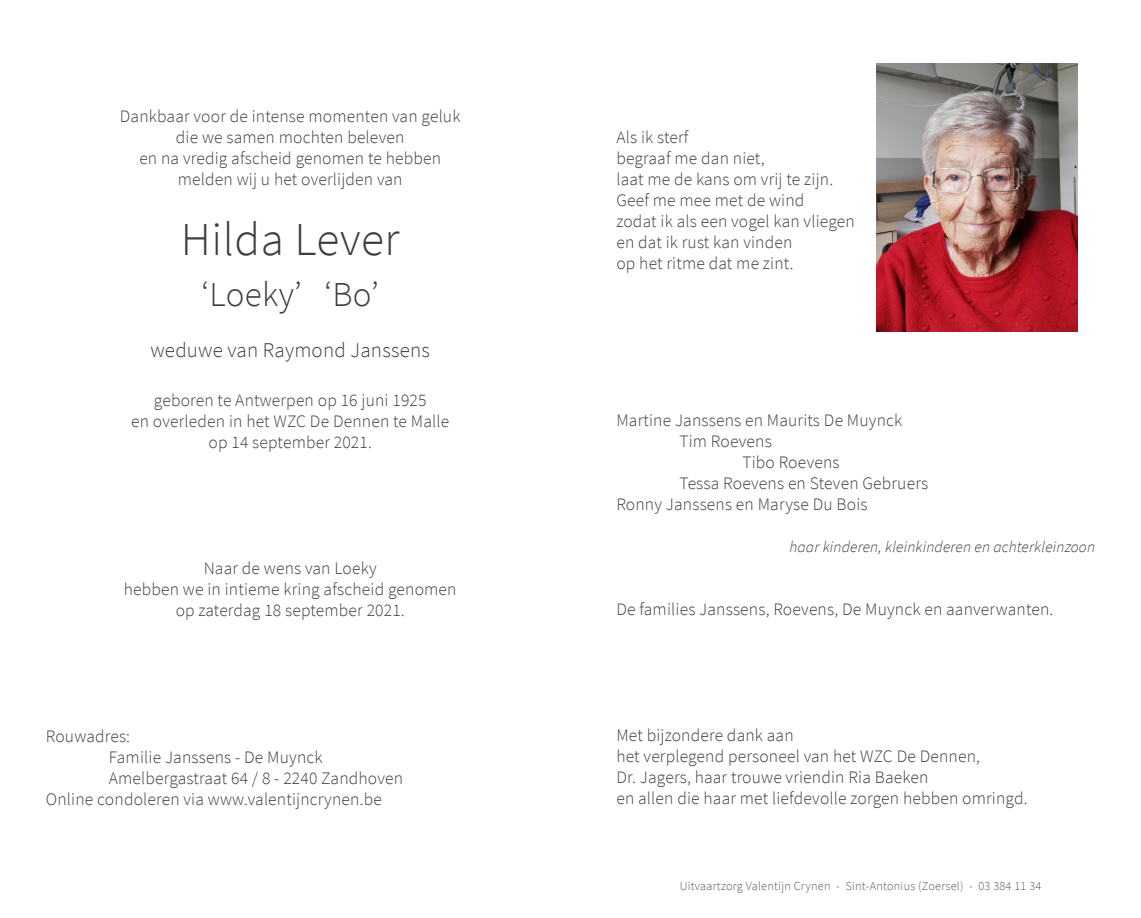
<style>
.page{position:relative;width:1141px;height:918px;background:#fff}
.page>*{position:absolute;margin:0;border:0;box-sizing:border-box;transform-origin:0 0}
.t1{font:300 47.25px "Source Sans Pro";letter-spacing:.01em;color:#3e3e3f}
.t2{font:300 35px "Source Sans Pro";letter-spacing:.01em;color:#3e3e3f}
.t3{font:300 21px "Source Sans Pro";letter-spacing:.01em;color:#3e3e3f}
.t4{font:300 17.5px "Source Sans Pro";letter-spacing:.01em;color:#3e3e3f}
.t5{font:italic 300 15.75px "Source Sans Pro";letter-spacing:.01em;color:#3e3e3f}
.t6{font:300 12.25px "Source Sans Pro";letter-spacing:.02em;color:#58595b}
</style>
<div class="page">
<img style="left:876px;top:63px;width:202px;height:268px">
<p class="t4" style="left:120px;top:105px;width:342px">Dankbaar voor de intense momenten van geluk</p>
<p class="t4" style="left:176px;top:126px;width:230px">die we samen mochten beleven</p>
<p class="t4" style="left:139px;top:147px;width:303px">en na vredig afscheid genomen te hebben</p>
<p class="t4" style="left:178px;top:168px;width:226px">melden wij u het overlijden van</p>
<p class="t1" style="left:181px;top:210px;width:220px">Hilda Lever</p>
<p class="t2" style="left:201px;top:273px;width:179px">‘Loeky’ ‘Bo’</p>
<p class="t3" style="left:150px;top:337px;width:281px">weduwe van Raymond Janssens</p>
<p class="t4" style="left:154px;top:389px;width:274px">geboren te Antwerpen op 16 juni 1925</p>
<p class="t4" style="left:131px;top:410px;width:320px">en overleden in het WZC De Dennen te Malle</p>
<p class="t4" style="left:209px;top:431px;width:165px">op 14 september 2021.</p>
<p class="t4" style="left:204px;top:557px;width:175px">Naar de wens van Loeky</p>
<p class="t4" style="left:124px;top:578px;width:334px">hebben we in intieme kring afscheid genomen</p>
<p class="t4" style="left:176px;top:599px;width:231px">op zaterdag 18 september 2021.</p>
<p class="t4" style="left:46px;top:725px;width:86px">Rouwadres:</p>
<p class="t4" style="left:109px;top:746px;width:215px">Familie Janssens - De Muynck</p>
<p class="t4" style="left:109px;top:767px;width:296px">Amelbergastraat 64 / 8 - 2240 Zandhoven</p>
<p class="t4" style="left:46px;top:788px;width:337px">Online condoleren via www.valentijncrynen.be</p>
<p class="t4" style="left:616px;top:126px;width:74px">Als ik sterf</p>
<p class="t4" style="left:616px;top:147px;width:150px">begraaf me dan niet,</p>
<p class="t4" style="left:616px;top:168px;width:218px">laat me de kans om vrij te zijn.</p>
<p class="t4" style="left:616px;top:189px;width:189px">Geef me mee met de wind</p>
<p class="t4" style="left:616px;top:210px;width:240px">zodat ik als een vogel kan vliegen</p>
<p class="t4" style="left:616px;top:231px;width:178px">en dat ik rust kan vinden</p>
<p class="t4" style="left:616px;top:252px;width:179px">op het ritme dat me zint.</p>
<p class="t4" style="left:616px;top:409px;width:287px">Martine Janssens en Maurits De Muynck</p>
<p class="t4" style="left:679px;top:430px;width:94px">Tim Roevens</p>
<p class="t4" style="left:742px;top:451px;width:99px">Tibo Roevens</p>
<p class="t4" style="left:679px;top:472px;width:250px">Tessa Roevens en Steven Gebruers</p>
<p class="t4" style="left:616px;top:493px;width:253px">Ronny Janssens en Maryse Du Bois</p>
<p class="t5" style="left:789px;top:537px;width:307px">haar kinderen, kleinkinderen en achterkleinzoon</p>
<p class="t4" style="left:616px;top:598px;width:439px">De families Janssens, Roevens, De Muynck en aanverwanten.</p>
<p class="t4" style="left:616px;top:724px;width:179px">Met bijzondere dank aan</p>
<p class="t4" style="left:616px;top:745px;width:365px">het verplegend personeel van het WZC De Dennen,</p>
<p class="t4" style="left:616px;top:766px;width:314px">Dr. Jagers, haar trouwe vriendin Ria Baeken</p>
<p class="t4" style="left:616px;top:787px;width:413px">en allen die haar met liefdevolle zorgen hebben omringd.</p>
<p class="t6" style="left:680px;top:879px;width:363px">Uitvaartzorg Valentijn Crynen - Sint-Antonius (Zoersel) - 03 384 11 34</p>
</div>
